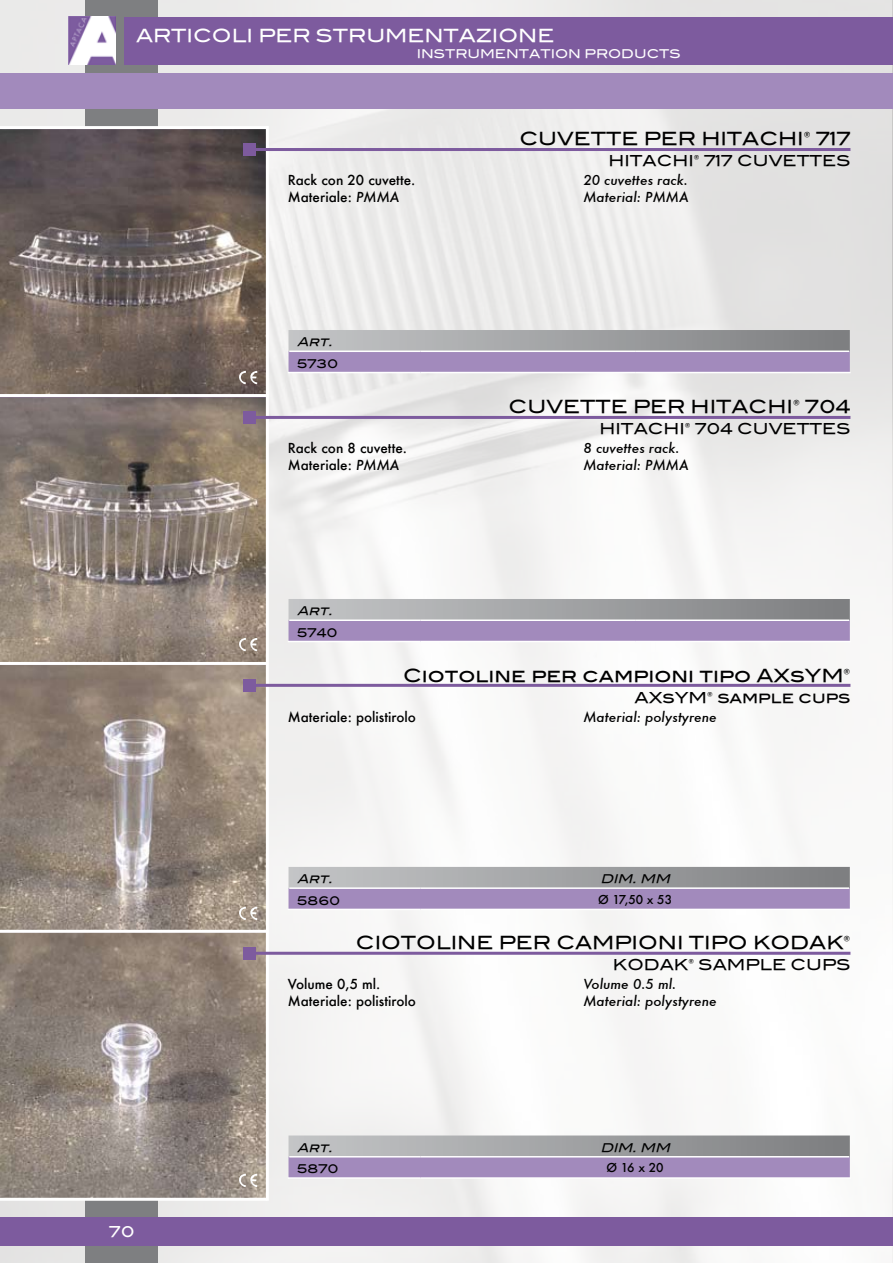
<style>
.page{position:relative;width:893px;height:1263px;background:#fff}
.page>*{position:absolute;margin:0;border:0;box-sizing:border-box;transform-origin:0 0}
.t1{font:18px "Blair Md ITCTT Medium";color:#000}
.t2{font:18px "Blair Md ITCTT Medium";color:#fff}
.t3{font:15px "Blair Md ITCTT Medium";color:#000}
.t4{font:15px "Blair Md ITCTT Medium";color:#fff}
.t5{font:500 13.5px/16.2px "Futura";color:#000}
.t6{font:italic 500 13.5px/16.2px "Futura";color:#000}
.t7{font:italic 12px "Blair Md ITCTT Medium";color:#000}
.t8{font:12px "Blair Md ITCTT Medium";color:#fff}
.t9{font:12px "Blair Md ITCTT Medium";color:#000}
.t10{font:500 12px "Futura";color:#000}
.s1{font-style:italic}
</style>
<div class="page">
<img style="left:0;top:0;width:893px;height:1263px">
<div style="left:85px;top:0;width:72px;height:1263px;background:#7e7f81"></div>
<img style="left:68px;top:17px;width:48px;height:48px">
<div style="left:125px;top:17px;width:768px;height:48px;background:#7d5b9e"></div>
<div style="left:0;top:74px;width:893px;height:35px;background:#a28abc"></div>
<div style="left:0;top:1218px;width:893px;height:28px;background:#7d5b9e"></div>
<svg style="left:289px;top:330px;width:561px;height:42px;background:#a196b0"></svg>
<hr style="left:289px;top:350px;width:131px;height:2px;background:#fff">
<hr style="left:420px;top:350px;width:215px;height:2px;background:#fff">
<hr style="left:635px;top:350px;width:214px;height:2px;background:#fff">
<hr style="left:288px;top:372px;width:132px;height:1px;background:#fff">
<hr style="left:420px;top:372px;width:215px;height:1px;background:#fff">
<hr style="left:635px;top:372px;width:216px;height:1px;background:#fff">
<svg style="left:289px;top:599px;width:561px;height:42px;background:#a196b0"></svg>
<hr style="left:289px;top:619px;width:131px;height:2px;background:#fff">
<hr style="left:420px;top:619px;width:215px;height:2px;background:#fff">
<hr style="left:635px;top:619px;width:214px;height:2px;background:#fff">
<hr style="left:288px;top:641px;width:132px;height:1px;background:#fff">
<hr style="left:420px;top:641px;width:215px;height:1px;background:#fff">
<hr style="left:635px;top:641px;width:216px;height:1px;background:#fff">
<svg style="left:289px;top:867px;width:561px;height:42px;background:#a296b0"></svg>
<hr style="left:289px;top:887px;width:131px;height:2px;background:#fff">
<hr style="left:420px;top:887px;width:429px;height:2px;background:#fff">
<hr style="left:288px;top:909px;width:132px;height:1px;background:#fff">
<hr style="left:420px;top:909px;width:431px;height:1px;background:#fff">
<svg style="left:289px;top:1135px;width:561px;height:42px;background:#a398b1"></svg>
<hr style="left:289px;top:1156px;width:131px;height:1px;background:#fff">
<hr style="left:420px;top:1156px;width:429px;height:1px;background:#fff">
<hr style="left:288px;top:1177px;width:132px;height:2px;background:#fff">
<hr style="left:420px;top:1177px;width:431px;height:2px;background:#fff">
<svg style="left:0;top:129px;width:266px;height:265px;background:#6d605c"></svg>
<svg style="left:0;top:397px;width:266px;height:265px;background:#8f8278"></svg>
<svg style="left:0;top:665px;width:266px;height:265px;background:#978a7f"></svg>
<svg style="left:0;top:933px;width:268px;height:267px;background:#91867d"></svg>
<img style="left:238px;top:371px;width:19px;height:13px">
<img style="left:238px;top:638px;width:19px;height:13px">
<img style="left:238px;top:907px;width:19px;height:13px">
<img style="left:238px;top:1174px;width:19px;height:13px">
<hr style="left:0;top:1198px;width:267px;height:3px;background:#fff">
<hr style="left:0;top:930px;width:267px;height:3px;background:#fff">
<hr style="left:0;top:662px;width:267px;height:3px;background:#fff">
<hr style="left:0;top:394px;width:267px;height:3px;background:#fff">
<hr style="left:0;top:126px;width:267px;height:3px;background:#fff">
<hr style="left:266px;top:128px;width:3px;height:1071px;background:#fff">
<hr style="left:250px;top:148px;width:600px;height:3px;background:#7d5b9e">
<div style="left:244px;top:144px;width:12px;height:12px;background:#7d5b9e"></div>
<hr style="left:250px;top:416px;width:600px;height:3px;background:#7d5b9e">
<div style="left:244px;top:411px;width:12px;height:12px;background:#7d5b9e"></div>
<hr style="left:250px;top:684px;width:600px;height:3px;background:#7d5b9e">
<div style="left:244px;top:679px;width:12px;height:12px;background:#7d5b9e"></div>
<hr style="left:250px;top:952px;width:600px;height:3px;background:#7d5b9e">
<div style="left:244px;top:947px;width:12px;height:12px;background:#7d5b9e"></div>
<h1 class="t2" style="left:136px;top:21px;width:420px">ARTICOLI PER STRUMENTAZIONE</h1>
<p class="t8" style="left:417px;top:44px;width:266px">INSTRUMENTATION PRODUCTS</p>
<h1 class="t1" style="left:519px;top:124px;width:333px">CUVETTE PER HITACHI® 717</h1>
<p class="t3" style="left:608px;top:148px;width:243px">HITACHI® 717 CUVETTES</p>
<p class="t5" style="left:288px;top:172px;width:129px">Rack con 20 cuvette.<br>Materiale: <span class="s1">PMMA</span></p>
<p class="t6" style="left:583px;top:172px;width:107px">20 cuvettes rack.<br>Material: PMMA</p>
<p class="t7" style="left:297px;top:332px;width:41px">Art.</p>
<p class="t9" style="left:297px;top:354px;width:43px">5730</p>
<h1 class="t1" style="left:509px;top:392px;width:343px">CUVETTE PER HITACHI® 704</h1>
<p class="t3" style="left:599px;top:416px;width:252px">HITACHI® 704 CUVETTES</p>
<p class="t5" style="left:288px;top:440px;width:121px">Rack con 8 cuvette.<br>Materiale: <span class="s1">PMMA</span></p>
<p class="t6" style="left:583px;top:440px;width:107px">8 cuvettes rack.<br>Material: PMMA</p>
<p class="t7" style="left:297px;top:601px;width:41px">Art.</p>
<p class="t9" style="left:297px;top:622px;width:42px">5740</p>
<h1 class="t1" style="left:403px;top:660px;width:449px">Ciotoline per campioni tipo AXsYM®</h1>
<p class="t3" style="left:634px;top:685px;width:217px">AXsYM® sample cups</p>
<p class="t5" style="left:288px;top:709px;width:130px">Materiale: polistirolo</p>
<p class="t6" style="left:583px;top:709px;width:135px">Material: polystyrene</p>
<p class="t7" style="left:297px;top:869px;width:41px">Art.</p>
<p class="t7" style="left:600px;top:869px;width:75px">DIM.MM</p>
<p class="t9" style="left:297px;top:890px;width:45px">5860</p>
<p class="t10" style="left:598px;top:891px;width:76px">Ø 17,50 x 53</p>
<h1 class="t1" style="left:356px;top:928px;width:496px">CIOTOLINE PER CAMPIONI TIPO KODAK®</h1>
<p class="t3" style="left:613px;top:952px;width:239px">KODAK® SAMPLE CUPS</p>
<p class="t5" style="left:288px;top:976px;width:130px">Volume 0,5 ml.<br>Materiale: polistirolo</p>
<p class="t6" style="left:583px;top:976px;width:135px">Volume 0.5 ml.<br>Material: polystyrene</p>
<p class="t4" style="left:109px;top:1219px;width:27px">70</p>
<p class="t7" style="left:297px;top:1138px;width:41px">Art.</p>
<p class="t7" style="left:600px;top:1138px;width:75px">DIM.MM</p>
<p class="t9" style="left:297px;top:1159px;width:43px">5870</p>
<p class="t10" style="left:606px;top:1160px;width:59px">Ø 16 x 20</p>
</div>
